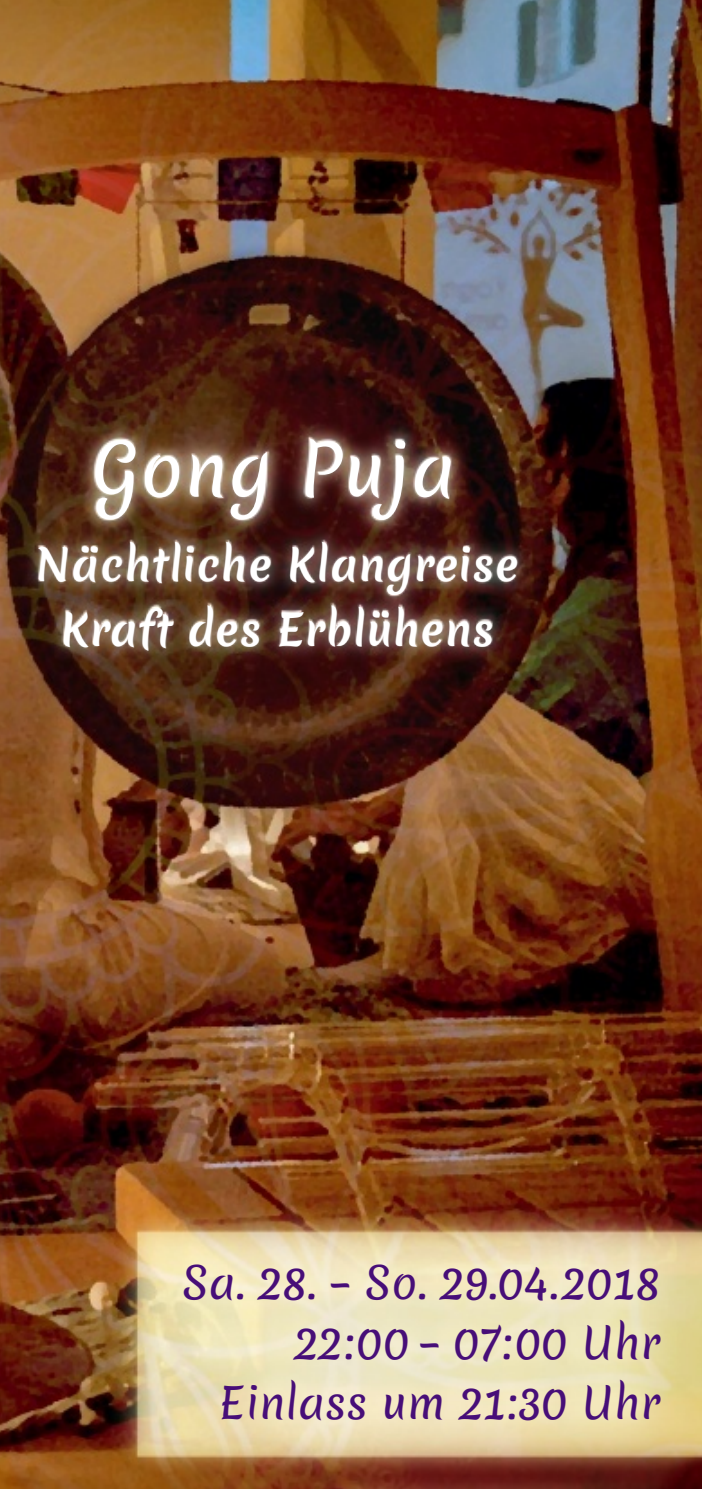
<style>
.page{position:relative;width:702px;height:1489px;background:#fff}
.page>*{position:absolute;margin:0;border:0;box-sizing:border-box;transform-origin:0 0}
.t1{font:70px "Merienda Regular 0 wt";letter-spacing:.01em;color:#fff}
.t2{font:42.5px/60px "Merienda Regular 0 wt";letter-spacing:-.005em;color:#470e78;text-align:right}
.t3{font:700 42.5px/64.5px "Merienda";letter-spacing:.02em;color:#fff;text-align:center}
</style>
<div class="page">
<img style="left:0;top:0;width:702px;height:1488px">
<h1 class="t1" style="left:92px;top:419px;width:365px">Gong Puja</h1>
<p class="t3" style="left:36px;top:532px;width:484px">Nächtliche Klangreise<br>Kraft des Erblühens</p>
<p class="t2" style="left:182px;top:1252px;width:479px">Sa. 28. – So. 29.04.2018<br>22:00 – 07:00 Uhr<br>Einlass um 21:30 Uhr</p>
</div>
